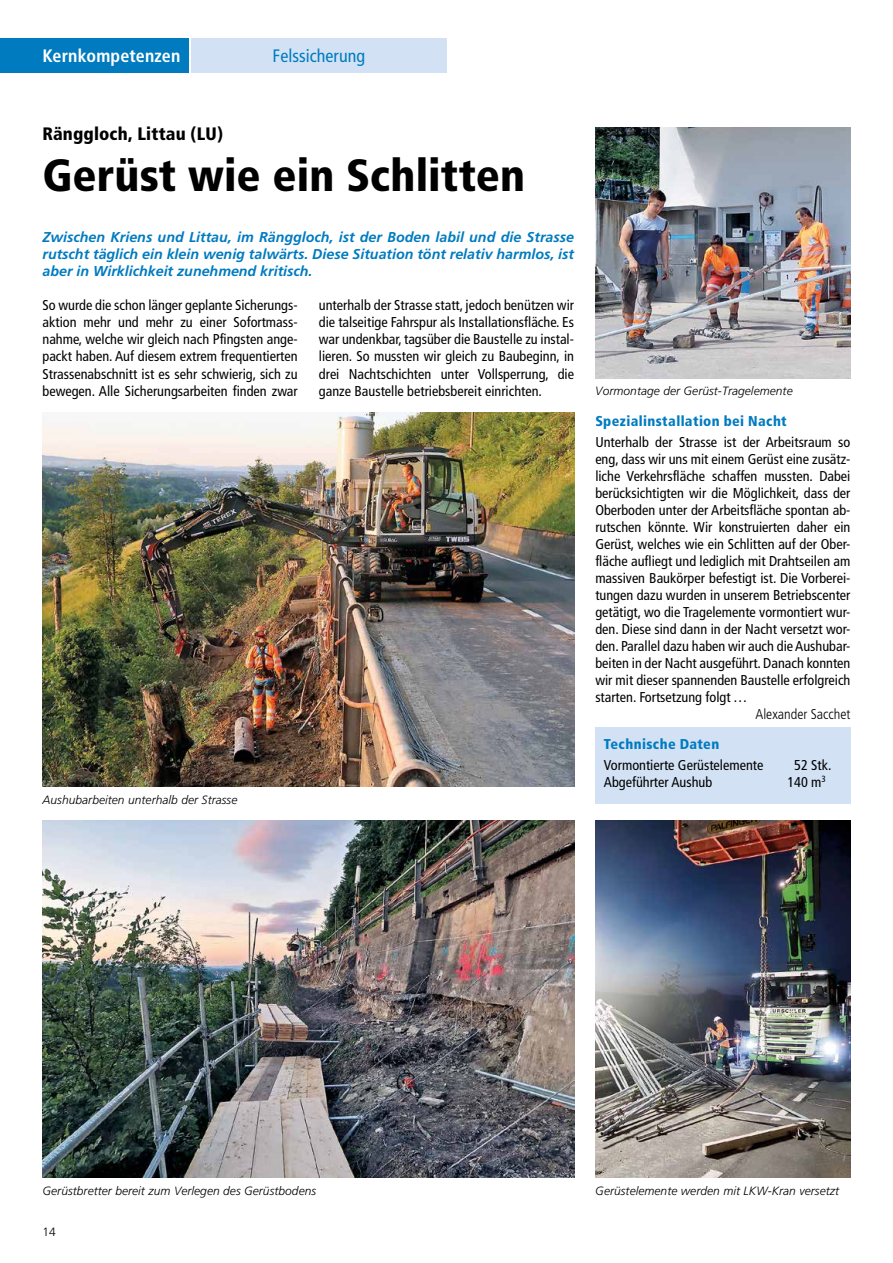
<style>
.page{position:relative;width:893px;height:1263px;background:#fff}
.page>*{position:absolute;margin:0;border:0;box-sizing:border-box;transform-origin:0 0}
.t1{font:900 condensed 45px "Frutiger";color:#000}
.t2{font:900 condensed 18px "Frutiger";letter-spacing:.005em;color:#000}
.t3{font:700 condensed 18px "Frutiger";letter-spacing:.01em;color:#fff}
.t4{font:condensed 18px "Frutiger";letter-spacing:.005em;color:#007bc0}
.t5{font:condensed 14.25px/17px "Frutiger";color:#000;text-align:justify}
.t6{font:italic 700 14.25px/17px "Frutiger";color:#007bc0;text-align:justify}
.t7{font:900 condensed 14.25px "Frutiger";letter-spacing:.025em;color:#007bc0}
.t8{font:300 condensed 14.25px "Frutiger";color:#000}
.t9{font:italic 300 12px "Frutiger";letter-spacing:.005em;color:#000}
.t10{font:300 12px "Frutiger";color:#000}
</style>
<div class="page">
<div style="left:191px;top:38px;width:255px;height:34px;background:#d2e2f4"></div>
<div style="left:0;top:38px;width:189px;height:34px;background:#007bc0"></div>
<img style="left:595px;top:128px;width:255px;height:250px">
<img style="left:43px;top:412px;width:531px;height:375px">
<img style="left:43px;top:821px;width:531px;height:357px">
<img style="left:595px;top:821px;width:255px;height:357px">
<div style="left:595px;top:727px;width:255px;height:77px;background:#d2e2f4"></div>
<p class="t3" style="left:43px;top:45px;width:139px">Kernkompetenzen</p>
<p class="t4" style="left:273px;top:45px;width:94px">Felssicherung</p>
<p class="t2" style="left:43px;top:123px;width:182px">Ränggloch, Littau (LU)</p>
<h1 class="t1" style="left:43px;top:149px;width:484px">Gerüst wie ein Schlitten</h1>
<p class="t6" style="left:43px;top:229px;width:533px">Zwischen Kriens und Littau, im Ränggloch, ist der Boden labil und die Strasse rutscht täglich ein klein wenig talwärts. Diese Situation tönt relativ harmlos, ist aber in Wirklichkeit zunehmend kritisch.</p>
<p class="t5" style="left:319px;top:297px;width:257px">unterhalb der Strasse statt, jedoch benützen wir die talseitige Fahrspur als Installationsfläche. Es war undenkbar, tagsüber die Baustelle zu instal&shy;lieren. So mussten wir gleich zu Baubeginn, in drei Nachtschichten unter Vollsperrung, die ganze Baustelle betriebsbereit einrichten.</p>
<p class="t5" style="left:43px;top:297px;width:257px">So wurde die schon länger geplante Sicherungs&shy;aktion mehr und mehr zu einer Sofortmass&shy;nahme, welche wir gleich nach Pfingsten ange&shy;packt haben. Auf diesem extrem frequentierten Strassenabschnitt ist es sehr schwierig, sich zu bewegen. Alle Sicherungsarbeiten finden zwar</p>
<p class="t9" style="left:43px;top:793px;width:196px">Aushubarbeiten unterhalb der Strasse</p>
<p class="t9" style="left:595px;top:384px;width:199px">Vormontage der Gerüst-Tragelemente</p>
<p class="t7" style="left:595px;top:412px;width:193px">Spezialinstallation bei Nacht</p>
<p class="t5" style="left:595px;top:433px;width:257px">Unterhalb der Strasse ist der Arbeitsraum so eng, dass wir uns mit einem Gerüst eine zusätz&shy;liche Verkehrsfläche schaffen mussten. Dabei berücksichtigten wir die Möglichkeit, dass der Oberboden unter der Arbeitsfläche spontan ab&shy;rutschen könnte. Wir konstruierten daher ein Gerüst, welches wie ein Schlitten auf der Ober&shy;fläche aufliegt und lediglich mit Drahtseilen am massiven Baukörper befestigt ist. Die Vorberei&shy;tungen dazu wurden in unserem Betriebscenter getätigt, wo die Tragelemente vormontiert wur&shy;den. Diese sind dann in der Nacht versetzt wor&shy;den. Parallel dazu haben wir auch die Aushubar&shy;beiten in der Nacht ausgeführt. Danach konnten wir mit dieser spannenden Baustelle erfolgreich starten. Fortsetzung folgt …</p>
<p class="t8" style="left:755px;top:706px;width:96px">Alexander Sacchet</p>
<p class="t7" style="left:604px;top:735px;width:117px">Technische Daten</p>
<p class="t5" style="left:604px;top:756px;width:161px">Vormontierte Gerüstelemente</p>
<p class="t5" style="left:794px;top:756px;width:39px">52 Stk.</p>
<p class="t5" style="left:604px;top:773px;width:110px">Abgeführter Aushub</p>
<p class="t5" style="left:787px;top:773px;width:40px">140 m<sup>3</sup></p>
<p class="t9" style="left:43px;top:1184px;width:275px">Gerüstbretter bereit zum Verlegen des Gerüstbodens</p>
<p class="t10" style="left:43px;top:1225px;width:15px">14</p>
<p class="t9" style="left:595px;top:1184px;width:245px">Gerüstelemente werden mit LKW-Kran versetzt</p>
</div>
